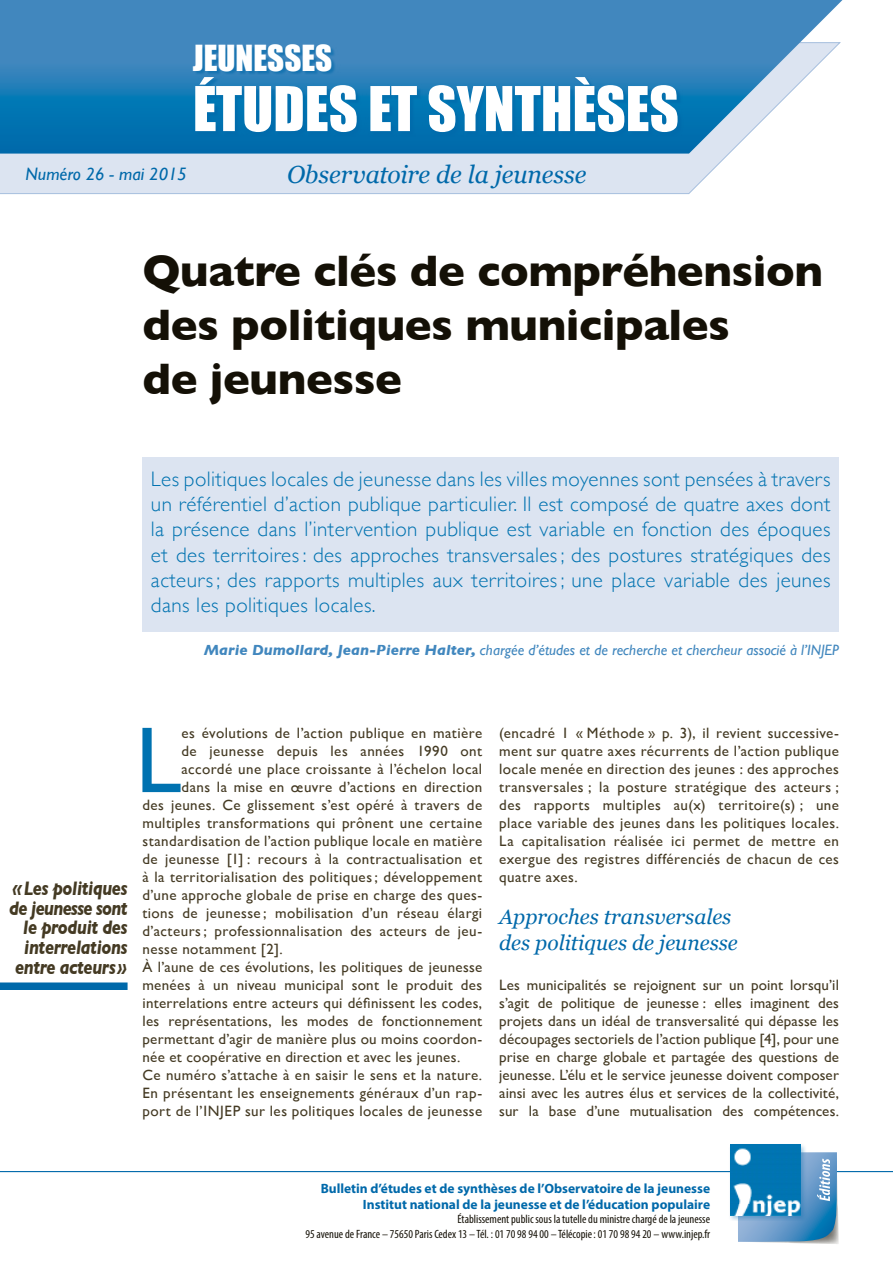
<style>
.page{position:relative;width:893px;height:1263px;background:#fff}
.page>*{position:absolute;margin:0;border:0;box-sizing:border-box;transform-origin:0 0}
.t1{font:94.2px "Gill Sans";color:#0072b0}
.t2{font:57px "Impact";color:#fff}
.t3{font:700 45px/54px "Gill Sans";letter-spacing:-.01em;color:#141006}
.t4{font:33px "Impact";color:#fff}
.t5{font:italic 24.75px "Georgia";letter-spacing:-.01em;color:#0069aa}
.t6{font:300 21px/25.2px "Gill Sans";letter-spacing:.02em;color:#0072b0;text-align:justify}
.t7{font:italic 21px/25.2px "Georgia";color:#0069aa}
.t8{font:italic 700 19.95px/19.8px "Gill Sans";letter-spacing:-.02em;color:#443a23;text-align:right;scale:.83 1}
.t9{font:italic 18px "Gill Sans";color:#0069aa}
.t10{font:15px/18px "Gill Sans";letter-spacing:.025em;color:#443a23;text-align:justify}
.t11{font:italic 15px "Gill Sans";color:#4187be}
.t12{font:700 13.5px/16.2px "Myriad Pro";color:#0069aa;text-align:right}
.t13{font:condensed 12px/14.4px "Myriad Pro";color:#141006;text-align:right}
.s1{font-weight:700}
</style>
<div class="page">
<hr style="left:0;top:1171px;width:893px;height:1px;background:#0069aa">
<div style="left:0;top:154px;width:729px;height:40px;background:#dce4f1"></div>
<div style="left:142px;top:457px;width:697px;height:174px;background:#dce4f1"></div>
<svg style="left:0;top:0;width:842px;height:154px;background:#478fc2"></svg>
<div style="left:195px;top:47px;width:488px;height:90px;background:#0069aa;opacity:.61"></div>
<svg style="left:738px;top:1152px;width:101px;height:92px;background:#6ca0c8"></svg>
<div style="left:728px;top:1143px;width:79px;height:78px;background:#0069aa;opacity:.35"></div>
<img style="left:730px;top:1145px;width:71px;height:70px">
<div style="left:0;top:982px;width:128px;height:8px;background:#0069aa"></div>
<h3 class="t4" style="left:193px;top:33px;width:141px">JEUNESSES</h3>
<h2 class="t2" style="left:193px;top:65px;width:487px">ÉTUDES ET SYNTHÈSES</h2>
<p class="t9" style="left:26px;top:164px;width:163px">Numéro 26 - mai 2015</p>
<h3 class="t5" style="left:287px;top:157px;width:301px">Observatoire de la jeunesse</h3>
<h3 class="t3" style="left:142px;top:242px;width:682px">Quatre clés de compréhension des politiques municipales<br>de jeunesse</h3>
<p class="t6" style="left:151px;top:466px;width:681px">Les politiques locales de jeunesse dans les villes moyennes sont pensées à travers un référentiel d’action publique particulier. Il est composé de quatre axes dont la présence dans l’intervention publique est variable en fonction des époques et des territoires: des approches transversales; des postures stratégiques des acteurs; des rapports multiples aux territoires; une place variable des jeunes dans les politiques locales.</p>
<p class="t11" style="left:204px;top:641px;width:637px"><span class="s1">Marie Dumollard, Jean-Pierre Halter,</span> chargée d’études et de recherche et chercheur associé à l’INJEP</p>
<h3 class="t8" style="left:9px;top:878px;width:144px">«Les politiques de jeunesse sont le produit des interrelations entre acteurs»</h3>
<h1 class="t1" style="left:135px;top:705px;width:48px">L</h1>
<p class="t10" style="left:182px;top:724px;width:302px">es évolutions de l’action publique en matière</p>
<p class="t10" style="left:182px;top:742px;width:302px">de jeunesse depuis les années 1990 ont</p>
<p class="t10" style="left:182px;top:760px;width:302px">accordé une place croissante à l’échelon local</p>
<p class="t10" style="left:182px;top:778px;width:302px">dans la mise en œuvre d’actions en direction</p>
<p class="t10" style="left:142px;top:796px;width:341px">des jeunes. Ce glissement s’est opéré à travers de</p>
<p class="t10" style="left:142px;top:814px;width:341px">multiples transformations qui prônent une certaine</p>
<p class="t10" style="left:142px;top:832px;width:341px">standardisation de l’action publique locale en matière</p>
<p class="t10" style="left:142px;top:850px;width:341px">de jeunesse [1] : recours à la contractualisation et</p>
<p class="t10" style="left:142px;top:868px;width:341px">à la territorialisation des politiques; développement</p>
<p class="t10" style="left:142px;top:886px;width:341px">d’une approche globale de prise en charge des ques-</p>
<p class="t10" style="left:142px;top:904px;width:341px">tions de jeunesse ; mobilisation d’un réseau élargi</p>
<p class="t10" style="left:142px;top:922px;width:341px">d’acteurs; professionnalisation des acteurs de jeu-</p>
<p class="t10" style="left:142px;top:940px;width:142px">nesse notamment [2].</p>
<p class="t10" style="left:142px;top:958px;width:341px">À l’aune de ces évolutions, les politiques de jeunesse</p>
<p class="t10" style="left:142px;top:976px;width:341px">menées à un niveau municipal sont le produit des</p>
<p class="t10" style="left:142px;top:994px;width:341px">interrelations entre acteurs qui définissent les codes,</p>
<p class="t10" style="left:142px;top:1012px;width:341px">les représentations, les modes de fonctionnement</p>
<p class="t10" style="left:142px;top:1030px;width:341px">permettant d’agir de manière plus ou moins coordon-</p>
<p class="t10" style="left:142px;top:1048px;width:319px">née et coopérative en direction et avec les jeunes.</p>
<p class="t10" style="left:142px;top:1066px;width:341px">Ce numéro s’attache à en saisir le sens et la nature.</p>
<p class="t10" style="left:142px;top:1084px;width:341px">En présentant les enseignements généraux d’un rap-</p>
<p class="t10" style="left:142px;top:1102px;width:341px">port de l’INJEP sur les politiques locales de jeunesse</p>
<p class="t10" style="left:499px;top:724px;width:341px">(encadré 1 « Méthode » p. 3), il revient successive&shy;ment sur quatre axes récurrents de l’action publique locale menée en direction des jeunes : des approches transversales ; la posture stratégique des acteurs ; des rapports multiples au(x) territoire(s) ; une place variable des jeunes dans les politiques locales.<br>La capitalisation réalisée ici permet de mettre en exergue des registres différenciés de chacun de ces quatre axes.</p>
<h3 class="t7" style="left:499px;top:904px;width:240px">Approches transversales des politiques de jeunesse</h3>
<p class="t10" style="left:499px;top:976px;width:341px">Les municipalités se rejoignent sur un point lorsqu’il s’agit de politique de jeunesse : elles imaginent des projets dans un idéal de transversalité qui dépasse les découpages sectoriels de l’action publique [4], pour une prise en charge globale et partagée des questions de jeunesse. L’élu et le service jeunesse doivent composer ainsi avec les autres élus et services de la collectivité, sur la base d’une mutualisation des compétences.</p>
<p class="t12" style="left:321px;top:1179px;width:391px">Bulletin d’études et de synthèses de l’Observatoire de la jeunesse<br>Institut national de la jeunesse et de l’éducation populaire</p>
<p class="t13" style="left:306px;top:1212px;width:406px">Établissement public sous la tutelle du ministre chargé de la jeunesse<br>95 avenue de France – 75650 Paris Cedex 13 – Tél. : 01 70 98 94 00 – Télécopie: 01 70 98 94 20 – www.injep.fr</p>
</div>
